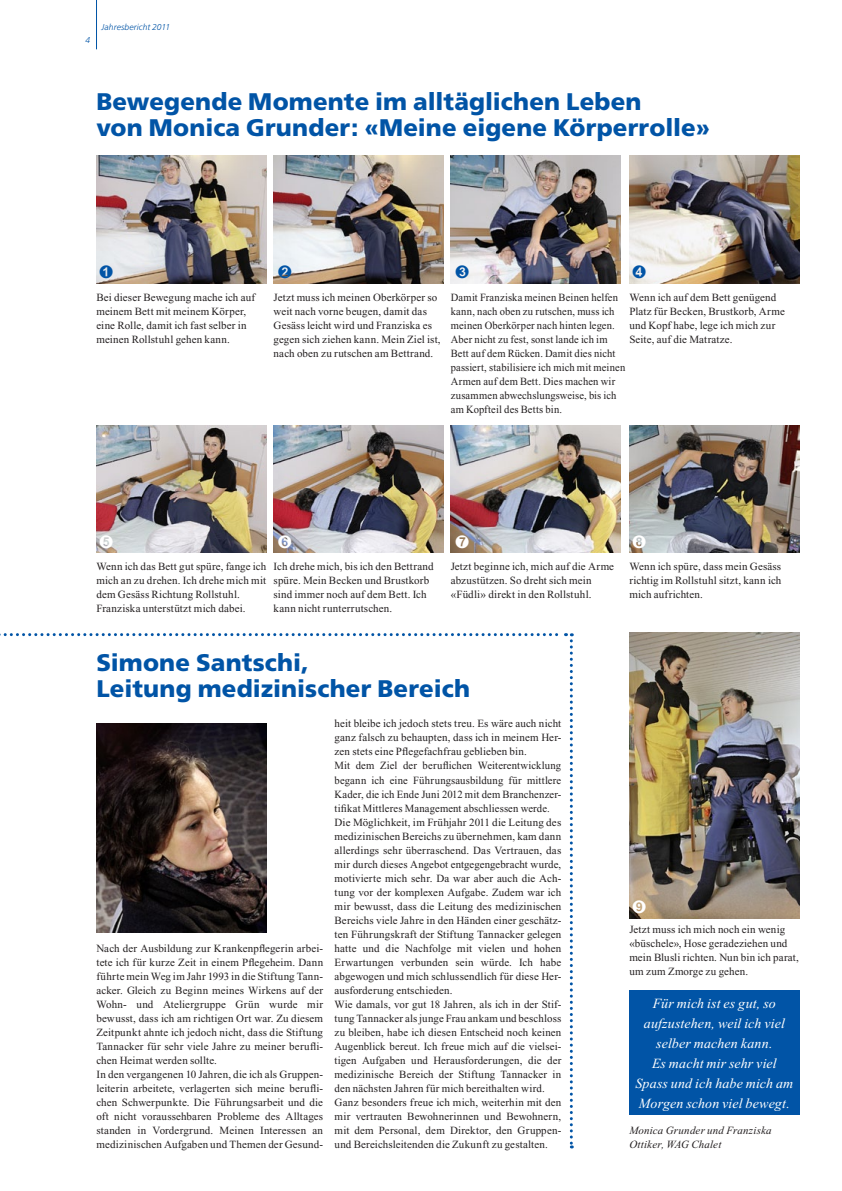
<style>
.page{position:relative;width:842px;height:1191px;background:#fff}
.page>*{position:absolute;margin:0;border:0;box-sizing:border-box;transform-origin:0 0}
.t1{font:900 24px/26px "Frutiger";letter-spacing:.005em;color:#0154a6}
.t2{font:italic 14px/20px "Times New Roman";letter-spacing:.005em;color:#fff;text-align:center}
.t3{font:11px/14px "Times New Roman";letter-spacing:.01em;color:#231f20}
.t4{font:11px/14px "Times New Roman";letter-spacing:.01em;color:#231f20;scale:.96 1}
.t5{font:italic 11px/14px "Times New Roman";letter-spacing:.015em;color:#231f20}
.t6{font:italic 300 8.5px "Frutiger LT Std";letter-spacing:.01em;color:#0154a6}
</style>
<div class="page">
<hr style="left:96px;top:0;width:1px;height:49px;background:#0154a6">
<img style="left:96px;top:156px;width:170px;height:127px">
<img style="left:274px;top:156px;width:170px;height:127px">
<img style="left:451px;top:156px;width:170px;height:127px">
<img style="left:629px;top:156px;width:170px;height:127px">
<div style="left:629px;top:989px;width:170px;height:125px;background:#0154a6"></div>
<img style="left:96px;top:425px;width:170px;height:128px">
<img style="left:274px;top:425px;width:170px;height:128px">
<img style="left:451px;top:425px;width:170px;height:128px">
<img style="left:629px;top:425px;width:170px;height:128px">
<img style="left:629px;top:632px;width:170px;height:286px">
<svg style="left:0;top:633px;width:573px;height:515px"></svg>
<img style="left:96px;top:723px;width:170px;height:210px">
<svg style="left:100px;top:265px;width:13px;height:13px"></svg>
<svg style="left:278px;top:265px;width:13px;height:13px"></svg>
<svg style="left:456px;top:265px;width:13px;height:13px"></svg>
<svg style="left:633px;top:265px;width:13px;height:13px"></svg>
<svg style="left:100px;top:534px;width:13px;height:14px"></svg>
<svg style="left:278px;top:534px;width:13px;height:14px"></svg>
<svg style="left:456px;top:534px;width:13px;height:14px"></svg>
<svg style="left:633px;top:534px;width:13px;height:14px"></svg>
<svg style="left:633px;top:900px;width:13px;height:13px"></svg>
<p class="t6" style="left:86px;top:35px;width:6px">4</p>
<p class="t6" style="left:102px;top:23px;width:70px">Jahresbericht 2011</p>
<h1 class="t1" style="left:96px;top:88px;width:615px">Bewegende Momente im alltäglichen Leben<br>von Monica Grunder: «Meine eigene Körperrolle»</h1>
<p class="t3" style="left:96px;top:290px;width:160px">Bei dieser Bewegung mache ich auf meinem Bett mit meinem Körper, eine Rolle, damit ich fast selber in meinen Rollstuhl gehen kann.</p>
<p class="t3" style="left:274px;top:290px;width:169px">Jetzt muss ich meinen Oberkörper so weit nach vorne beugen, damit das Gesäss leicht wird und Franziska es gegen sich ziehen kann. Mein Ziel ist, nach oben zu rutschen am Bettrand.</p>
<p class="t4" style="left:451px;top:290px;width:183px">Damit Franziska meinen Beinen helfen kann, nach oben zu rutschen, muss ich meinen Oberkörper nach hinten legen.<br>Aber nicht zu fest, sonst lande ich im Bett auf dem Rücken. Damit dies nicht passiert, stabilisiere ich mich mit meinen Armen auf dem Bett. Dies machen wir zusammen abwechslungsweise, bis ich am Kopfteil des Betts bin.</p>
<p class="t3" style="left:629px;top:290px;width:157px">Wenn ich auf dem Bett genügend<br>Platz für Becken, Brustkorb, Arme und Kopf habe, lege ich mich zur<br>Seite, auf die Matratze.</p>
<p class="t3" style="left:96px;top:559px;width:171px">Wenn ich das Bett gut spüre, fange ich mich an zu drehen. Ich drehe mich mit dem Gesäss Richtung Rollstuhl.<br>Franziska unterstützt mich dabei.</p>
<p class="t3" style="left:274px;top:559px;width:162px">Ich drehe mich, bis ich den Bettrand spüre. Mein Becken und Brustkorb sind immer noch auf dem Bett. Ich kann nicht runterrutschen.</p>
<p class="t3" style="left:451px;top:559px;width:165px">Jetzt beginne ich, mich auf die Arme abzustützen. So dreht sich mein «Füdli» direkt in den Rollstuhl.</p>
<p class="t3" style="left:629px;top:559px;width:154px;text-align:justify">Wenn ich spüre, dass mein Gesäss richtig im Rollstuhl sitzt, kann ich mich aufrichten.</p>
<h1 class="t1" style="left:96px;top:650px;width:375px">Simone Santschi,<br>Leitung medizinischer Bereich</h1>
<p class="t3" style="left:334px;top:717px;width:228px">heit bleibe ich jedoch stets treu. Es wäre auch nicht ganz falsch zu behaupten, dass ich in meinem Her&shy;zen stets eine Pflegefachfrau geblieben bin.<br>Mit dem Ziel der beruflichen Weiterentwicklung begann ich eine Führungsausbildung für mittlere Kader, die ich Ende Juni 2012 mit dem Branchenzer&shy;tifikat Mittleres Management abschliessen werde.<br>Die Möglichkeit, im Frühjahr 2011 die Leitung des medizinischen Bereichs zu übernehmen, kam dann allerdings sehr überraschend. Das Vertrauen, das mir durch dieses Angebot entgegengebracht wurde, motivierte mich sehr. Da war aber auch die Ach&shy;tung vor der komplexen Aufgabe. Zudem war ich mir bewusst, dass die Leitung des medizinischen Bereichs viele Jahre in den Händen einer geschätz&shy;ten Führungskraft der Stiftung Tannacker gelegen hatte und die Nachfolge mit vielen und hohen Erwartungen verbunden sein würde. Ich habe abgewogen und mich schlussendlich für diese Her&shy;ausforderung entschieden.<br>Wie damals, vor gut 18 Jahren, als ich in der Stif&shy;tung Tannacker als junge Frau ankam und beschloss zu bleiben, habe ich diesen Entscheid noch keinen Augenblick bereut. Ich freue mich auf die vielsei&shy;tigen Aufgaben und Herausforderungen, die der medizinische Bereich der Stiftung Tannacker in den nächsten Jahren für mich bereithalten wird.<br>Ganz besonders freue ich mich, weiterhin mit den mir vertrauten Bewohnerinnen und Bewohnern, mit dem Personal, dem Direktor, den Gruppen&shy;und Bereichsleitenden die Zukunft zu gestalten.</p>
<p class="t3" style="left:96px;top:941px;width:228px">Nach der Ausbildung zur Krankenpflegerin arbei&shy;tete ich für kurze Zeit in einem Pflegeheim. Dann führte mein Weg im Jahr 1993 in die Stiftung Tann&shy;acker. Gleich zu Beginn meines Wirkens auf der Wohn- und Ateliergruppe Grün wurde mir bewusst, dass ich am richtigen Ort war. Zu diesem Zeitpunkt ahnte ich jedoch nicht, dass die Stiftung Tannacker für sehr viele Jahre zu meiner berufli&shy;chen Heimat werden sollte.<br>In den vergangenen 10 Jahren, die ich als Gruppen&shy;leiterin arbeitete, verlagerten sich meine berufli&shy;chen Schwerpunkte. Die Führungsarbeit und die oft nicht voraussehbaren Probleme des Alltages standen in Vordergrund. Meinen Interessen an medizinischen Aufgaben und Themen der Gesund-</p>
<p class="t3" style="left:629px;top:922px;width:171px">Jetzt muss ich mich noch ein wenig «büschele», Hose geradeziehen und mein Blusli richten. Nun bin ich parat, um zum Zmorge zu gehen.</p>
<p class="t2" style="left:635px;top:993px;width:160px">Für mich ist es gut, so aufzustehen, weil ich viel selber machen kann.<br>Es macht mir sehr viel<br>Spass und ich habe mich am<br>Morgen schon viel bewegt.</p>
<p class="t5" style="left:629px;top:1123px;width:144px">Monica Grunder und Franziska<br>Ottiker, WAG Chalet</p>
</div>
